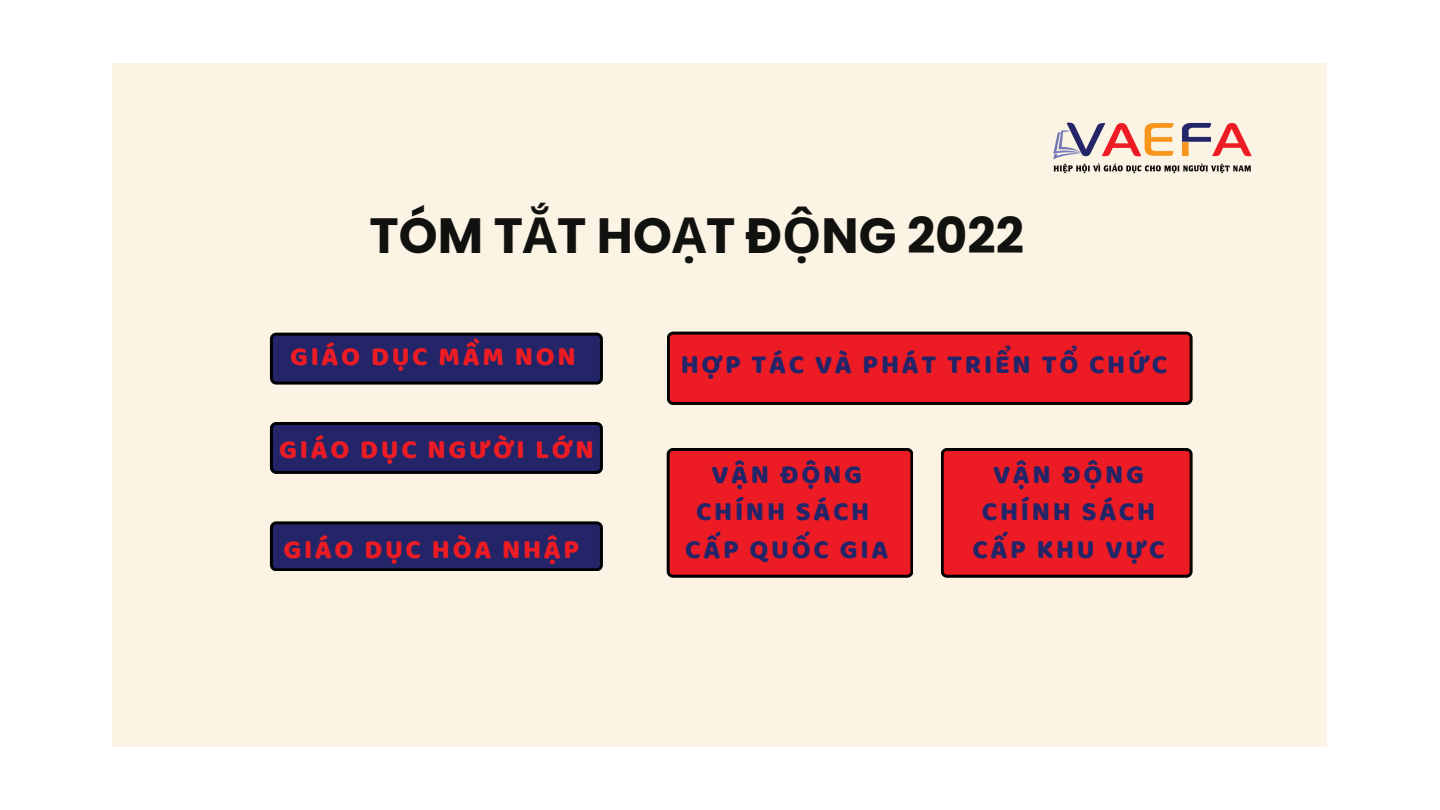
<style>
.page{position:relative;width:1440px;height:810px;background:#fff}
.page>*{position:absolute;margin:0;border:0;box-sizing:border-box;transform-origin:0 0}
.t1{font:700 49.5px "Poppins";color:#11120f}
.t2{font:27px/37.3px "Baloo";letter-spacing:.1em;color:#242568;text-align:center}
.t3{font:27px "Baloo";letter-spacing:.1em;color:#ed1c24}
.s1{font-family:"Noto Sans"}
</style>
<div class="page">
<div style="left:112px;top:63px;width:1216px;height:684px;background:#fbf3e4"></div>
<svg style="left:270px;top:333px;width:333px;height:52px;background:#21225c"></svg>
<svg style="left:941px;top:448px;width:251px;height:130px;background:#dd1a22"></svg>
<img style="left:1053px;top:122px;width:199px;height:52px">
<svg style="left:270px;top:422px;width:333px;height:52px;background:#20205a"></svg>
<svg style="left:667px;top:448px;width:246px;height:130px;background:#dd1a22"></svg>
<svg style="left:270px;top:521px;width:333px;height:50px;background:#21225b"></svg>
<svg style="left:667px;top:332px;width:526px;height:73px;background:#d81921"></svg>
<p class="t1" style="left:370px;top:201px;width:656px">TÓM T<span class="s1">Ắ</span>T HO<span class="s1">Ạ</span>T Đ<span class="s1">Ộ</span>NG 2022</p>
<p class="t3" style="left:290px;top:340px;width:287px">GIÁO DỤC MẦM NON</p>
<p class="t3" style="left:279px;top:433px;width:316px">GIÁO DỤC NGƯỜI LỚN</p>
<p class="t3" style="left:283px;top:533px;width:297px">GIÁO DỤC HÒA NHẬP</p>
<p class="t2" style="left:681px;top:345px;width:488px">HỢP TÁC VÀ PHÁT TRIỂN TỔ CHỨC</p>
<p class="t2" style="left:696px;top:455px;width:175px">VẬN ĐỘNG<br>CHÍNH SÁCH</p>
<p class="t2" style="left:685px;top:530px;width:204px">CẤP QUỐC GIA</p>
<p class="t2" style="left:982px;top:455px;width:175px">VẬN ĐỘNG<br>CHÍNH SÁCH</p>
<p class="t2" style="left:973px;top:530px;width:194px">CẤP KHU VỰC</p>
</div>
